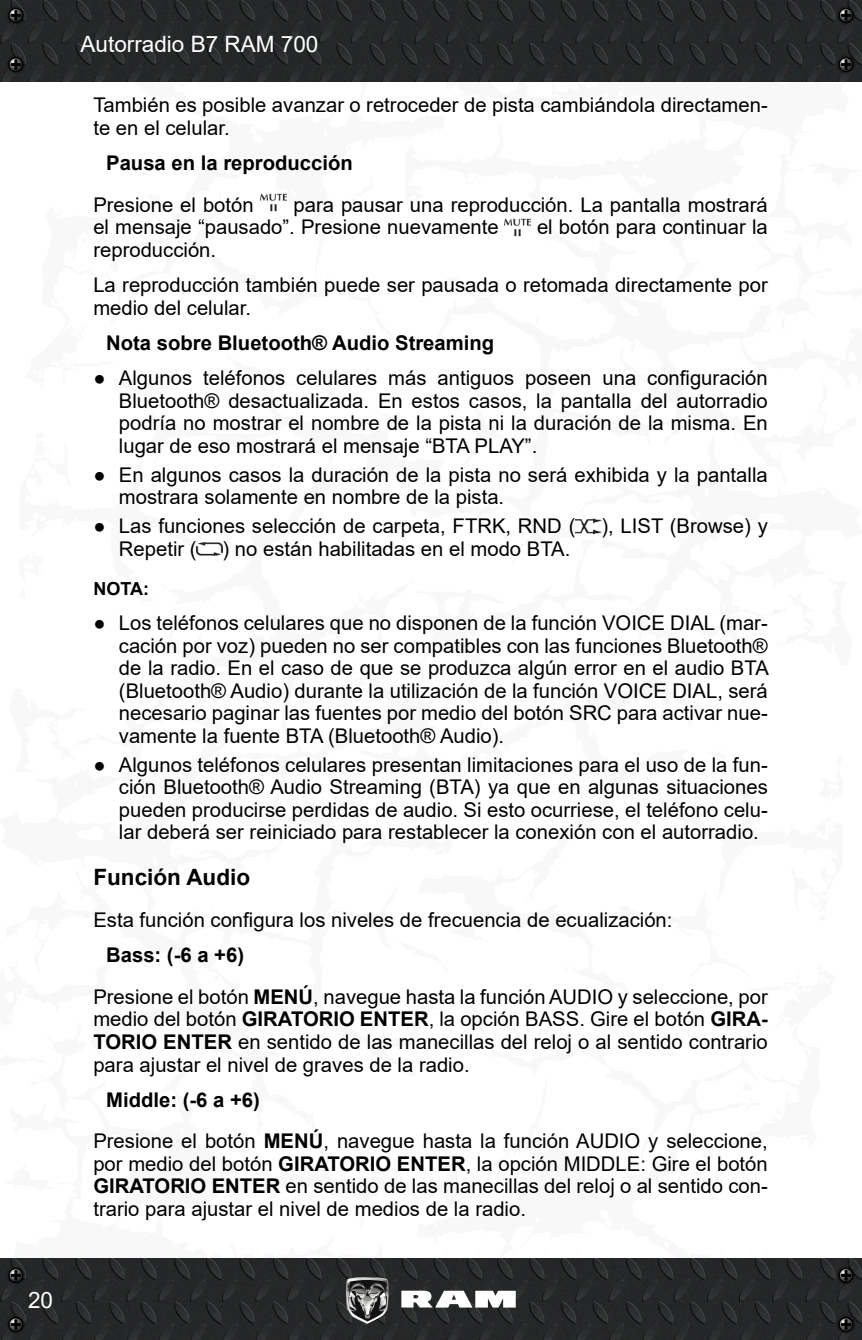
<style>
.page{position:relative;width:862px;height:1340px;background:#fff}
.page>*{position:absolute;margin:0;border:0;box-sizing:border-box;transform-origin:0 0}
.t1{font:22.5px "Arial";color:#fff}
._2_Subtítulo{font:700 22.5px "Arial";color:#000}
._4_Normal{font:20.25px/22.5px "Arial";color:#000;text-align:justify}
._3_Tercer_sub{font:700 20.25px "Arial";color:#000}
._6_NOTA{font:700 18px "Arial";color:#000}
.s1{font-weight:700}
</style>
<div class="page">
<svg style="left:861px;top:39px;width:1px;height:1259px"></svg>
<img style="left:0;top:0;width:861px;height:81px">
<img style="left:0;top:1258px;width:861px;height:81px">
<svg style="left:401px;top:1290px;width:114px;height:17px"></svg>
<img style="left:346px;top:1276px;width:42px;height:47px">
<img style="left:5px;top:4px;width:22px;height:22px">
<svg style="left:8px;top:8px;width:16px;height:15px"></svg>
<img style="left:5px;top:1264px;width:22px;height:22px">
<svg style="left:8px;top:1267px;width:16px;height:15px"></svg>
<img style="left:834px;top:4px;width:22px;height:22px">
<svg style="left:837px;top:8px;width:16px;height:15px"></svg>
<img style="left:834px;top:1264px;width:22px;height:22px">
<svg style="left:837px;top:1267px;width:16px;height:15px"></svg>
<img style="left:5px;top:53px;width:22px;height:23px">
<svg style="left:8px;top:57px;width:16px;height:15px"></svg>
<img style="left:5px;top:1313px;width:22px;height:22px">
<svg style="left:8px;top:1316px;width:16px;height:15px"></svg>
<img style="left:834px;top:53px;width:22px;height:23px">
<svg style="left:837px;top:57px;width:16px;height:15px"></svg>
<img style="left:834px;top:1313px;width:22px;height:22px">
<svg style="left:837px;top:1316px;width:16px;height:15px"></svg>
<img style="left:260px;top:193px;width:26px;height:19px">
<img style="left:504px;top:218px;width:26px;height:19px">
<img style="left:575px;top:518px;width:26px;height:17px">
<img style="left:196px;top:542px;width:26px;height:14px">
<p class="t1" style="left:28px;top:1284px;width:27px">20</p>
<p class="t1" style="left:80px;top:29px;width:239px">Autorradio B7 RAM 700</p>
<p class="_4_Normal" style="left:93px;top:94px;width:675px">También es posible avanzar o retroceder de pista cambiándola directamen&shy;te en el celular.</p>
<p class="_3_Tercer_sub" style="left:106px;top:149px;width:248px">Pausa en la reproducción</p>
<p class="_4_Normal" style="left:93px;top:193px;width:162px">Presione el botón</p>
<p class="_4_Normal" style="left:93px;top:193px;width:675px;text-indent:200px">para pausar una reproducción. La pantalla mostrará el mensaje “pausado”. Presione nuevamente</p>
<p class="_4_Normal" style="left:536px;top:216px;width:232px">el botón para continuar la</p>
<p class="_4_Normal" style="left:93px;top:238px;width:121px">reproducción.</p>
<p class="_4_Normal" style="left:93px;top:274px;width:675px">La reproducción también puede ser pausada o retomada directamente por medio del celular.</p>
<p class="_3_Tercer_sub" style="left:106px;top:328px;width:389px">Nota sobre Bluetooth® Audio Streaming</p>
<p class="_4_Normal" style="left:119px;top:367px;width:650px;text-indent:-26px">● Algunos teléfonos celulares más antiguos poseen una configuración Bluetooth® desactualizada. En estos casos, la pantalla del autorradio podría no mostrar el nombre de la pista ni la duración de la misma. En lugar de eso mostrará el mensaje “BTA PLAY”.</p>
<p class="_4_Normal" style="left:119px;top:463px;width:650px;text-indent:-26px">● En algunos casos la duración de la pista no será exhibida y la pantalla mostrara solamente en nombre de la pista.</p>
<p class="_4_Normal" style="left:93px;top:514px;width:483px">● Las funciones selección de carpeta, FTRK, RND (</p>
<p class="_4_Normal" style="left:601px;top:514px;width:168px">), LIST (Browse) y</p>
<p class="_4_Normal" style="left:119px;top:537px;width:79px">Repetir (</p>
<p class="_4_Normal" style="left:222px;top:537px;width:345px">) no están habilitadas en el modo BTA.</p>
<p class="_6_NOTA" style="left:93px;top:576px;width:57px">NOTA:</p>
<p class="_4_Normal" style="left:119px;top:611px;width:651px;text-indent:-26px">● Los teléfonos celulares que no disponen de la función VOICE DIAL (mar&shy;cación por voz) pueden no ser compatibles con las funciones Bluetooth® de la radio. En el caso de que se produzca algún error en el audio BTA (Bluetooth® Audio) durante la utilización de la función VOICE DIAL, será necesario paginar las fuentes por medio del botón SRC para activar nue&shy;vamente la fuente BTA (Bluetooth® Audio).</p>
<p class="_4_Normal" style="left:119px;top:753px;width:650px;text-indent:-26px">● Algunos teléfonos celulares presentan limitaciones para el uso de la fun&shy;ción Bluetooth® Audio Streaming (BTA) ya que en algunas situaciones pueden producirse perdidas de audio. Si esto ocurriese, el teléfono celu&shy;lar deberá ser reiniciado para restablecer la conexión con el autorradio.</p>
<p class="_2_Subtítulo" style="left:93px;top:861px;width:158px">Función Audio</p>
<p class="_4_Normal" style="left:93px;top:908px;width:580px">Esta función configura los niveles de frecuencia de ecualización:</p>
<p class="_3_Tercer_sub" style="left:106px;top:940px;width:139px">Bass: (-6 a +6)</p>
<p class="_4_Normal" style="left:93px;top:985px;width:675px">Presione el botón <span class="s1">MENÚ</span>, navegue hasta la función AUDIO y seleccione, por medio del botón <span class="s1">GIRATORIO ENTER</span>, la opción BASS. Gire el botón <span class="s1">GIRA-TORIO ENTER</span> en sentido de las manecillas del reloj o al sentido contrario para ajustar el nivel de graves de la radio.</p>
<p class="_3_Tercer_sub" style="left:106px;top:1085px;width:155px">Middle: (-6 a +6)</p>
<p class="_4_Normal" style="left:93px;top:1129px;width:675px">Presione el botón <span class="s1">MENÚ</span>, navegue hasta la función AUDIO y seleccione, por medio del botón <span class="s1">GIRATORIO ENTER</span>, la opción MIDDLE: Gire el botón <span class="s1">GIRATORIO ENTER</span> en sentido de las manecillas del reloj o al sentido con&shy;trario para ajustar el nivel de medios de la radio.</p>
</div>
